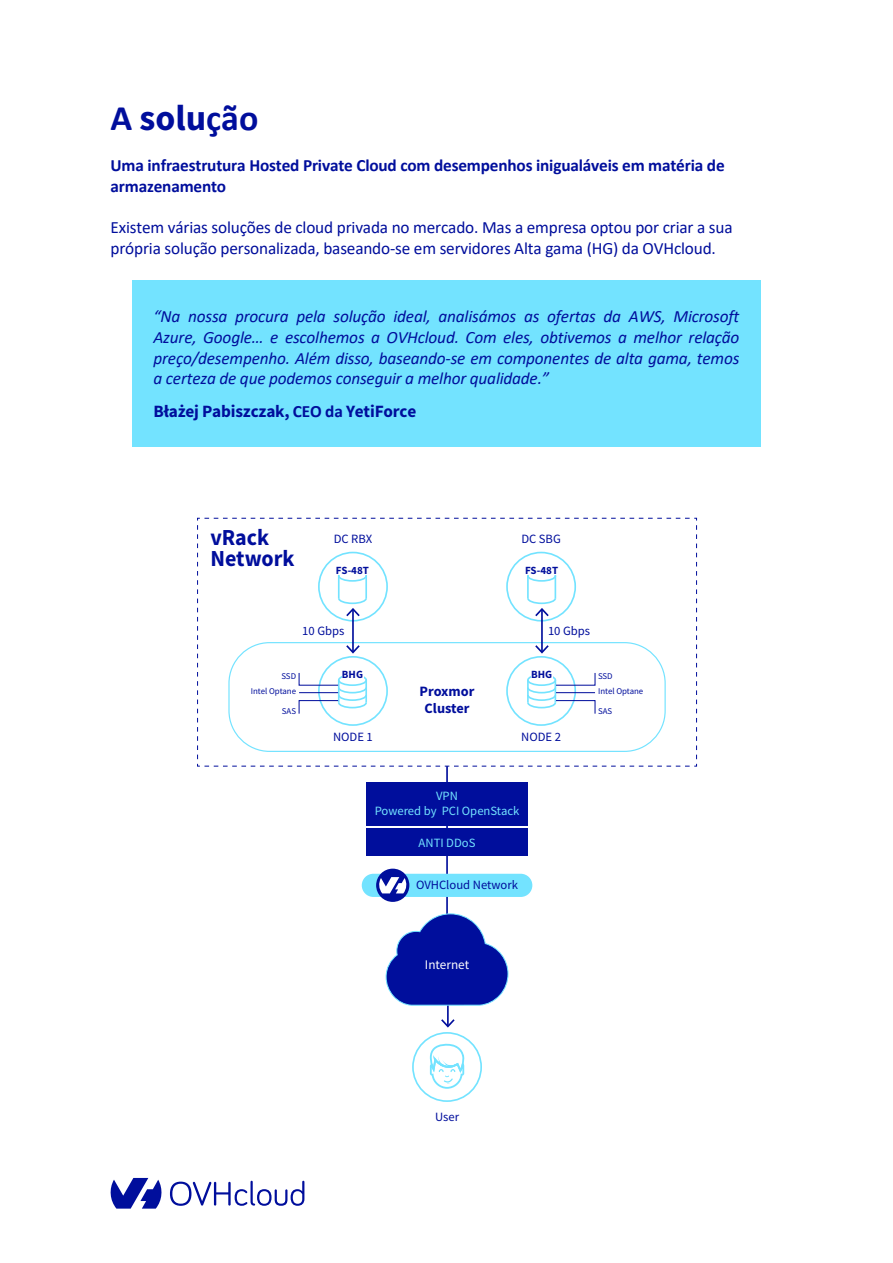
<style>
.page{position:relative;width:893px;height:1263px;background:#fff}
.page>*{position:absolute;margin:0;border:0;box-sizing:border-box;transform-origin:0 0}
.t1{font:700 36px "Calibri";color:#000e9c}
.t2{font:700 22.95px/21px "Source Sans Pro";color:#000e9c;scale:.96 1}
.t3{font:italic 17.25px/20.7px "Calibri";letter-spacing:-.01em;color:#000e9c;text-align:justify}
.t4{font:17.25px/20.7px "Calibri";letter-spacing:-.01em;color:#000e9c}
.t5{font:700 17.25px/20.7px "Calibri";letter-spacing:-.01em;color:#000e9c}
.t6{font:700 17.25px "Source Sans Pro";letter-spacing:-.01em;color:#000e9c}
.t7{font:700 14.25px/17.1px "Source Sans Pro";color:#000e9c;text-align:center}
.t8{font:13.2px "Source Sans Pro";color:#fff}
.t9{font:12.6px "Source Sans Pro";color:#000e9c}
.t10{font:12.6px/15.1px "Source Sans Pro";color:#73e3ff;text-align:center}
.t11{font:700 10.95px "Source Sans Pro";color:#000e9c}
.t12{font:8.85px/14.9px "Source Sans Pro";color:#000e9c;text-align:right}
.s1{font-family:"Source Sans Pro"}
.s2{font-family:"Calibri"}
</style>
<div class="page">
<svg style="left:110px;top:1178px;width:52px;height:30px"></svg>
<svg style="left:170px;top:1181px;width:134px;height:25px"></svg>
<div style="left:132px;top:280px;width:629px;height:167px;background:#73e3ff"></div>
<hr style="left:447px;top:984px;width:2px;height:42px;background:#000e9c">
<svg style="left:441px;top:1019px;width:14px;height:8px"></svg>
<div style="left:366px;top:782px;width:162px;height:43px;background:#000e9c"></div>
<hr style="left:446px;top:766px;width:2px;height:174px;background:#000e9c">
<svg style="left:385px;top:913px;width:124px;height:93px"></svg>
<div style="left:412px;top:1032px;width:70px;height:70px;border:2px solid #73e3ff;border-radius:50%"></div>
<svg style="left:430px;top:1043px;width:35px;height:46px"></svg>
<div style="left:362px;top:874px;width:170px;height:23px;background:#73e3ff;border-radius:12px"></div>
<div style="left:376px;top:869px;width:33px;height:33px;background:#000e9c;border-radius:50%"></div>
<svg style="left:378px;top:877px;width:29px;height:16px"></svg>
<div style="left:366px;top:828px;width:162px;height:28px;background:#000e9c"></div>
<svg style="left:197px;top:517px;width:500px;height:250px"></svg>
<h1 class="t1" style="left:111px;top:93px;width:149px">A <span class="s1">solu</span>ção</h1>
<p class="t5" style="left:111px;top:155px;width:616px">Uma infraestrutura Hosted Private Cloud com desempenhos inigualáveis em matéria de armazenamento</p>
<p class="t4" style="left:111px;top:217px;width:624px">Existem várias soluções de cloud privada no mercado. Mas a empresa optou por criar a sua própria solução personalizada, baseando-se em servidores Alta gama (HG) da OVHcloud.</p>
<p class="t3" style="left:153px;top:305px;width:587px">“Na nossa procura pela solução ideal, analisámos as ofertas da AWS, Microsoft Azure, Google… e escolhemos a OVHcloud. Com eles, obtivemos a melhor relação preço/desempenho. Além disso, baseando-se em componentes de alta gama, temos a certeza de que podemos conseguir a melhor qualidade.”</p>
<p class="t6" style="left:153px;top:400px;width:264px">Błażej Pabiszczak, <span class="s2">CEO da</span> YetiForce</p>
<h2 class="t2" style="left:210px;top:526px;width:89px">vRack<br>Network</h2>
<p class="t9" style="left:334px;top:530px;width:40px">DC RBX</p>
<p class="t11" style="left:336px;top:563px;width:35px">FS-48T</p>
<p class="t9" style="left:521px;top:530px;width:41px">DC SBG</p>
<p class="t11" style="left:525px;top:563px;width:35px">FS-48T</p>
<p class="t9" style="left:302px;top:623px;width:44px">10 Gbps</p>
<p class="t9" style="left:548px;top:623px;width:44px">10 Gbps</p>
<p class="t12" style="left:251px;top:669px;width:47px">SSD<br>Intel Optane</p>
<p class="t12" style="left:282px;top:703px;width:16px">SAS</p>
<p class="t11" style="left:342px;top:667px;width:23px">BHG</p>
<p class="t9" style="left:333px;top:729px;width:41px">NODE 1</p>
<p class="t7" style="left:420px;top:682px;width:56px">Proxmor<br>Cluster</p>
<p class="t11" style="left:531px;top:667px;width:23px">BHG</p>
<p class="t9" style="left:521px;top:729px;width:41px">NODE 2</p>
<p class="t12" style="left:598px;top:669px;width:47px;text-align:left">SSD<br>Intel Optane</p>
<p class="t12" style="left:598px;top:703px;width:16px">SAS</p>
<p class="t10" style="left:375px;top:788px;width:146px">VPN<br>Powered by PCI OpenStack</p>
<p class="t10" style="left:419px;top:835px;width:58px">ANTI DDoS</p>
<p class="t9" style="left:416px;top:877px;width:103px">OVHCloud Network</p>
<p class="t8" style="left:425px;top:956px;width:46px">Internet</p>
<p class="t9" style="left:435px;top:1108px;width:26px">User</p>
</div>
